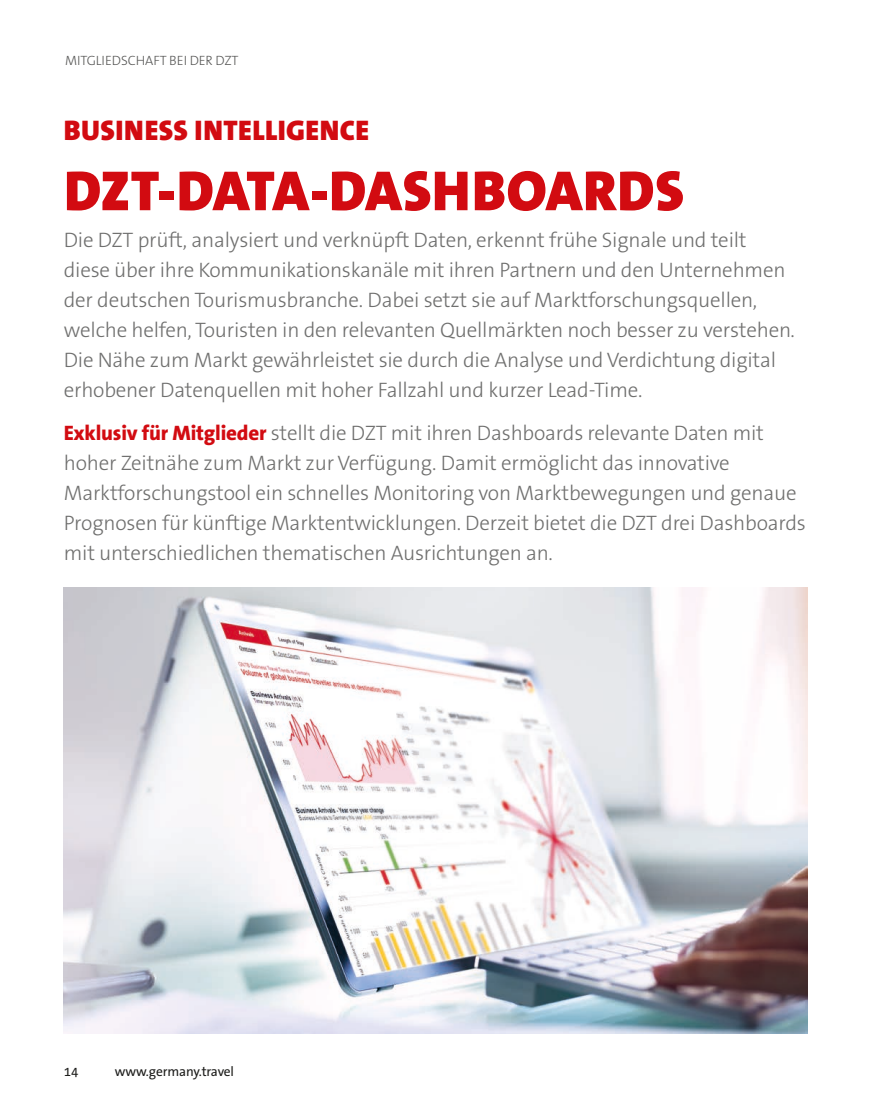
<style>
.page{position:relative;width:893px;height:1106px;background:#fff}
.page>*{position:absolute;margin:0;border:0;box-sizing:border-box;transform-origin:0 0}
.t1{font:900 57px "The Sans LP9";letter-spacing:.01em;color:#d20b11}
.t2{font:900 28.5px "The Sans LP9";letter-spacing:.015em;color:#d20b11}
.t3{font:21px/30px "The Sans LP3 Lig";letter-spacing:-.01em;color:#70706f}
.t4{font:13.5px "The Sans LP3 Lig";letter-spacing:-.005em;color:#575756}
.t5{font:13.5px "The Sans LP5 Plain";letter-spacing:-.01em;color:#1d1d1b}
.s1{font-family:"The Sans LP8 Ex Bld";color:#d20b11}
</style>
<div class="page">
<img style="left:64px;top:587px;width:744px;height:446px">
<p class="t4" style="left:65px;top:52px;width:175px">MITGLIEDSCHAFT BEI DER DZT</p>
<h2 class="t2" style="left:64px;top:112px;width:307px">BUSINESS INTELLIGENCE</h2>
<h1 class="t1" style="left:64px;top:154px;width:621px">DZT-DATA-DASHBOARDS</h1>
<p class="t3" style="left:64px;top:225px;width:733px">Die DZT prüft, analysiert und verknüpft Daten, erkennt frühe Signale und teilt diese über ihre Kommunikationskanäle mit ihren Partnern und den Unternehmen der deutschen Tourismusbranche. Dabei setzt sie auf Marktforschungsquellen, welche helfen, Touristen in den relevanten Quellmärkten noch besser zu verstehen.<br>Die Nähe zum Markt gewährleistet sie durch die Analyse und Verdichtung digital erhobener Datenquellen mit hoher Fallzahl und kurzer Lead-Time.</p>
<p class="t3" style="left:64px;top:418px;width:744px"><span class="s1">Exklusiv für Mitglieder</span> stellt die DZT mit ihren Dashboards relevante Daten mit hoher Zeitnähe zum Markt zur Verfügung. Damit ermöglicht das innovative Marktforschungstool ein schnelles Monitoring von Marktbewegungen und genaue Prognosen für künftige Marktentwicklungen. Derzeit bietet die DZT drei Dashboards mit unterschiedlichen thematischen Ausrichtungen an.</p>
<p class="t5" style="left:64px;top:1063px;width:16px">14</p>
<p class="t5" style="left:115px;top:1063px;width:121px">www.germany.travel</p>
</div>
